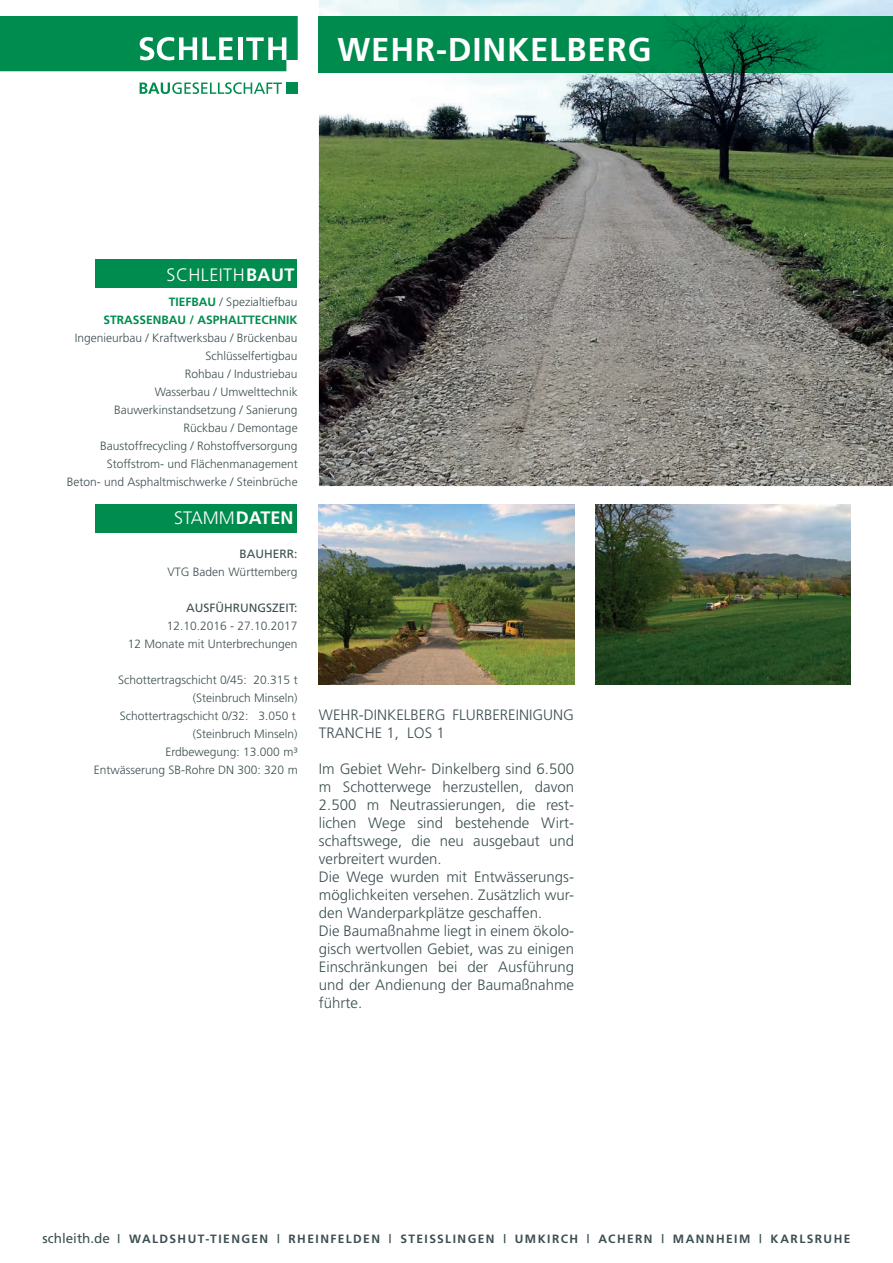
<style>
.page{position:relative;width:893px;height:1263px;background:#fff}
.page>*{position:absolute;margin:0;border:0;box-sizing:border-box;transform-origin:0 0}
.t1{font:700 33px "Frutiger";letter-spacing:.025em;color:#fff}
.t2{font:300 18px "Frutiger";letter-spacing:.025em;color:#fff}
.t3{font:300 15px/18px "Frutiger";color:#3d4f51}
.t4{font:300 12px/18px "Frutiger";color:#3d4f51;text-align:right}
.t5{font:700 12px "Frutiger";letter-spacing:.12em;color:#3d4f51}
.t6{font:700 12px/18px "Frutiger";color:#008c4e;text-align:right}
.t7{font:12px "Frutiger";color:#3d4f51}
.s1{font-weight:700}
.s2{font-weight:300;color:#3d4f51}
.s3{font-weight:400;font-size:13.5px}
</style>
<div class="page">
<div style="left:95px;top:259px;width:202px;height:29px;background:#008c4e"></div>
<div style="left:95px;top:504px;width:202px;height:29px;background:#008c4e"></div>
<svg style="left:140px;top:82px;width:142px;height:12px"></svg>
<div style="left:286px;top:83px;width:12px;height:11px;background:#008c4e"></div>
<svg style="left:0;top:17px;width:298px;height:54px;background:#19975f"></svg>
<img style="left:319px;top:0;width:574px;height:486px">
<img style="left:319px;top:504px;width:255px;height:180px">
<img style="left:595px;top:504px;width:255px;height:180px">
<img style="left:319px;top:17px;width:574px;height:55px">
<h1 class="t1" style="left:337px;top:30px;width:316px">WEHR-DINKELBERG</h1>
<h2 class="t2" style="left:167px;top:264px;width:129px">SCHLEITH<span class="s1">BAUT</span></h2>
<p class="t6" style="left:103px;top:293px;width:196px">TIEFBAU <span class="s2">/ Spezialtiefbau<br></span>STRASSENBAU / ASPHALTTECHNIK</p>
<p class="t4" style="left:67px;top:329px;width:232px">Ingenieurbau / Kraftwerksbau / Brückenbau<br>Schlüsselfertigbau<br>Rohbau / Industriebau<br>Wasserbau / Umwelttechnik<br>Bauwerkinstandsetzung / Sanierung<br>Rückbau / Demontage<br>Baustoffrecycling / Rohstoffversorgung<br>Stoffstrom- und Flächenmanagement<br>Beton- und Asphaltmischwerke / Steinbrüche</p>
<h2 class="t2" style="left:174px;top:508px;width:121px">STAMM<span class="s1">DATEN</span></h2>
<p class="t7" style="left:240px;top:547px;width:59px">BAUHERR:</p>
<p class="t4" style="left:168px;top:563px;width:132px">VTG Baden Württemberg</p>
<p class="t7" style="left:186px;top:601px;width:113px">AUSFÜHRUNGSZEIT:</p>
<p class="t4" style="left:128px;top:617px;width:171px">12.10.2016 - 27.10.2017<br>12 Monate mit Unterbrechungen</p>
<p class="t4" style="left:94px;top:671px;width:205px">Schottertragschicht 0/45: 20.315 t (Steinbruch Minseln)<br>Schottertragschicht 0/32: 3.050 t (Steinbruch Minseln)<br>Erdbewegung: 13.000 m³<br>Entwässerung SB-Rohre DN 300: 320 m</p>
<p class="t3" style="left:319px;top:706px;width:257px">WEHR-DINKELBERG FLURBEREINIGUNG<br>TRANCHE 1, LOS 1</p>
<p class="t3" style="left:319px;top:760px;width:257px">Im Gebiet Wehr- Dinkelberg sind 6.500 m Schotterwege herzustellen, davon 2.500 m Neutrassierungen, die rest&shy;lichen Wege sind bestehende Wirt&shy;schaftswege, die neu ausgebaut und verbreitert wurden.<br>Die Wege wurden mit Entwässerungs&shy;möglichkeiten versehen. Zusätzlich wur&shy;den Wanderparkplätze geschaffen.<br>Die Baumaßnahme liegt in einem ökolo&shy;gisch wertvollen Gebiet, was zu einigen Einschränkungen bei der Ausführung und der Andienung der Baumaßnahme führte.</p>
<p class="t5" style="left:43px;top:1231px;width:809px"><span class="s3">schleith.de</span> | WALDSHUT-TIENGEN | RHEINFELDEN | STEISSLINGEN | UMKIRCH | ACHERN | MANNHEIM | KARLSRUHE</p>
</div>
